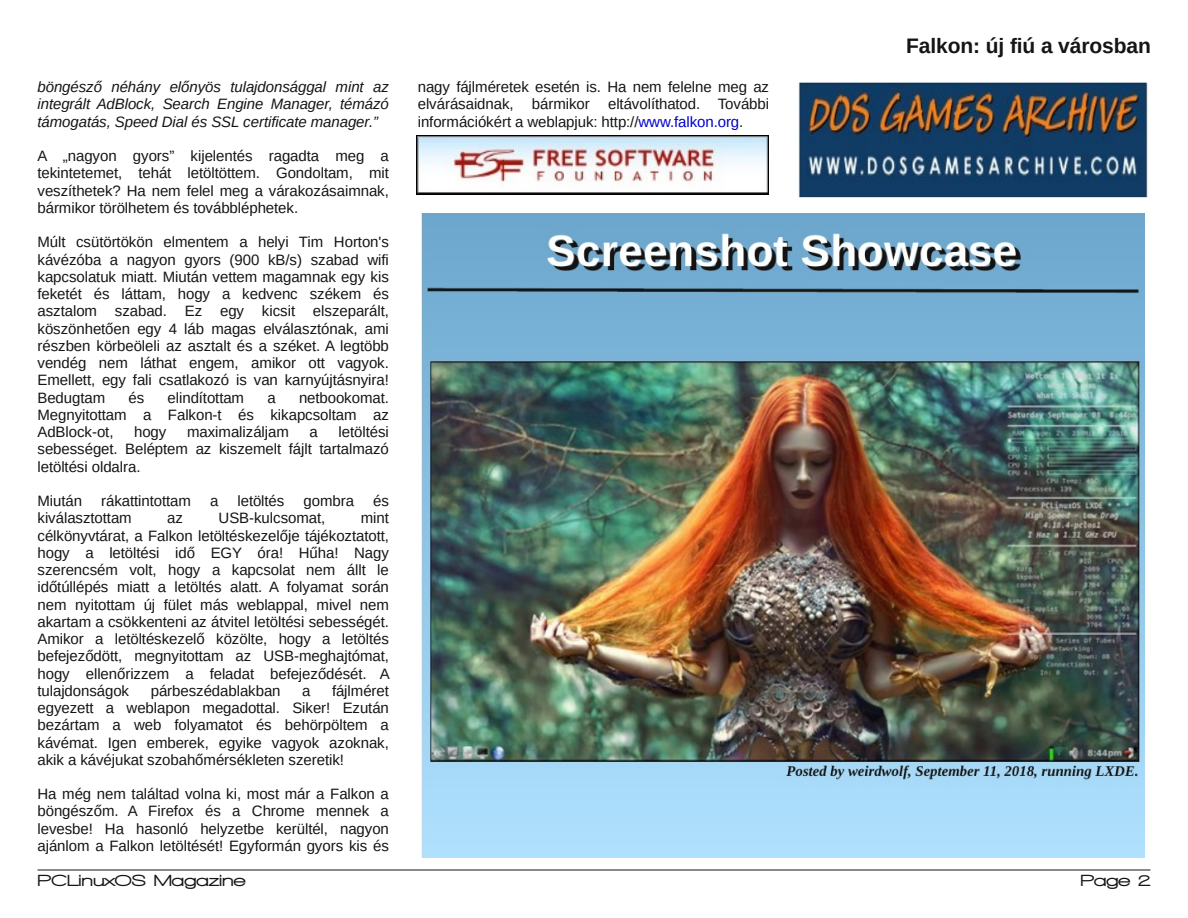
<style>
.page{position:relative;width:1188px;height:918px;background:#fff}
.page>*{position:absolute;margin:0;border:0;box-sizing:border-box;transform-origin:0 0}
.t1{font:700 21px "Liberation Sans";letter-spacing:-.005em;color:#171513}
.t2{font:900 16.5px "Walkway Expand";letter-spacing:-.005em;color:#171513}
.t3{font:15px/17.2px "Liberation Sans";letter-spacing:-.005em;color:#171513;text-align:justify}
.t4{font:italic 15px/17.2px "Liberation Sans";letter-spacing:-.005em;color:#171513;text-align:justify}
.s1{color:#0000cd}
</style>
<div class="page">
<hr style="left:38px;top:870px;width:1112px;height:1px;background:#171513">
<img style="left:417px;top:136px;width:352px;height:58px">
<img style="left:798px;top:82px;width:350px;height:116px">
<img style="left:421px;top:214px;width:724px;height:644px">
<p class="t4" style="left:38px;top:78px;width:353px">böngésző néhány előnyös tulajdonsággal mint az integrált AdBlock, Search Engine Manager, témázó támogatás, Speed Dial és SSL certificate manager.”</p>
<p class="t3" style="left:38px;top:147px;width:353px">A „nagyon gyors” kijelentés ragadta meg a tekintetemet, tehát letöltöttem. Gondoltam, mit veszíthetek? Ha nem felel meg a várakozásaimnak, bármikor törölhetem és továbbléphetek.</p>
<p class="t3" style="left:38px;top:233px;width:353px">Múlt csütörtökön elmentem a helyi Tim Horton's kávézóba a nagyon gyors (900 kB/s) szabad wifi kapcsolatuk miatt. Miután vettem magamnak egy kis feketét és láttam, hogy a kedvenc székem és asztalom szabad. Ez egy kicsit elszeparált, köszönhetően egy 4 láb magas elválasztónak, ami részben körbeöleli az asztalt és a széket. A legtöbb vendég nem láthat engem, amikor ott vagyok.<br>Emellett, egy fali csatlakozó is van karnyújtásnyira!<br>Bedugtam</p>
<p class="t3" style="left:128px;top:389px;width:17px">és</p>
<p class="t3" style="left:168px;top:389px;width:78px">elindítottam</p>
<p class="t3" style="left:267px;top:389px;width:10px">a</p>
<p class="t3" style="left:38px;top:389px;width:353px;text-indent:262px">netbookomat.<br>Megnyitottam a Falkon-t és kikapcsoltam az AdBlock-ot,</p>
<p class="t3" style="left:38px;top:423px;width:353px;text-indent:301px">letöltési sebességet. Beléptem az kiszemelt fájlt tartalmazó letöltési oldalra.</p>
<p class="t3" style="left:38px;top:492px;width:46px">Miután</p>
<p class="t3" style="left:101px;top:492px;width:91px">rákattintottam</p>
<p class="t3" style="left:210px;top:492px;width:10px">a</p>
<p class="t3" style="left:237px;top:492px;width:48px">letöltés</p>
<p class="t3" style="left:304px;top:492px;width:52px">gombra</p>
<p class="t3" style="left:373px;top:492px;width:17px">és</p>
<p class="t3" style="left:38px;top:509px;width:96px">kiválasztottam</p>
<p class="t3" style="left:167px;top:509px;width:17px">az</p>
<p class="t3" style="left:219px;top:509px;width:108px">USB-kulcsomat,</p>
<p class="t3" style="left:134px;top:423px;width:34px">hogy</p>
<p class="t3" style="left:187px;top:423px;width:103px">maximalizáljam</p>
<p class="t3" style="left:310px;top:423px;width:10px">a</p>
<p class="t3" style="left:38px;top:509px;width:354px;text-indent:323px">mint célkönyvtárat, a Falkon letöltéskezelője tájékoztatott, hogy a letöltési idő EGY óra! Hűha! Nagy szerencsém volt, hogy a kapcsolat nem állt le időtúllépés miatt a letöltés alatt. A folyamat során nem nyitottam új fület más weblappal, mivel nem akartam a csökkenteni az átvitel letöltési sebességét.<br>Amikor a letöltéskezelő közölte, hogy a letöltés befejeződött, megnyitottam az USB-meghajtómat, hogy ellenőrizzem a feladat befejeződését. A tulajdonságok</p>
<p class="t3" style="left:38px;top:682px;width:353px;text-indent:295px">fájlméret egyezett a weblapon megadottal. Siker! Ezután bezártam a web folyamatot és behörpöltem a kávémat. Igen emberek, egyike vagyok azoknak, akik a kávéjukat szobahőmérsékleten szeretik!</p>
<p class="t3" style="left:38px;top:785px;width:353px">Ha még nem találtad volna ki, most már a Falkon a böngészőm. A Firefox és a Chrome mennek a levesbe! Ha hasonló helyzetbe kerültél, nagyon ajánlom a Falkon letöltését! Egyformán gyors kis és</p>
<p class="t3" style="left:151px;top:682px;width:131px">párbeszédablakban</p>
<p class="t3" style="left:302px;top:682px;width:10px">a</p>
<p class="t3" style="left:418px;top:78px;width:353px">nagy fájlméretek esetén is. Ha nem felelne meg az elvárásaidnak, bármikor eltávolíthatod. További információkért a weblapjuk: http://<span class="s1">www.falkon.org</span>.</p>
<h1 class="t1" style="left:906px;top:34px;width:246px">Falkon: új fiú a városban</h1>
<p class="t2" style="left:38px;top:871px;width:210px">PCLinuxOS Magazine</p>
<p class="t2" style="left:1080px;top:871px;width:72px">Page 2</p>
</div>
